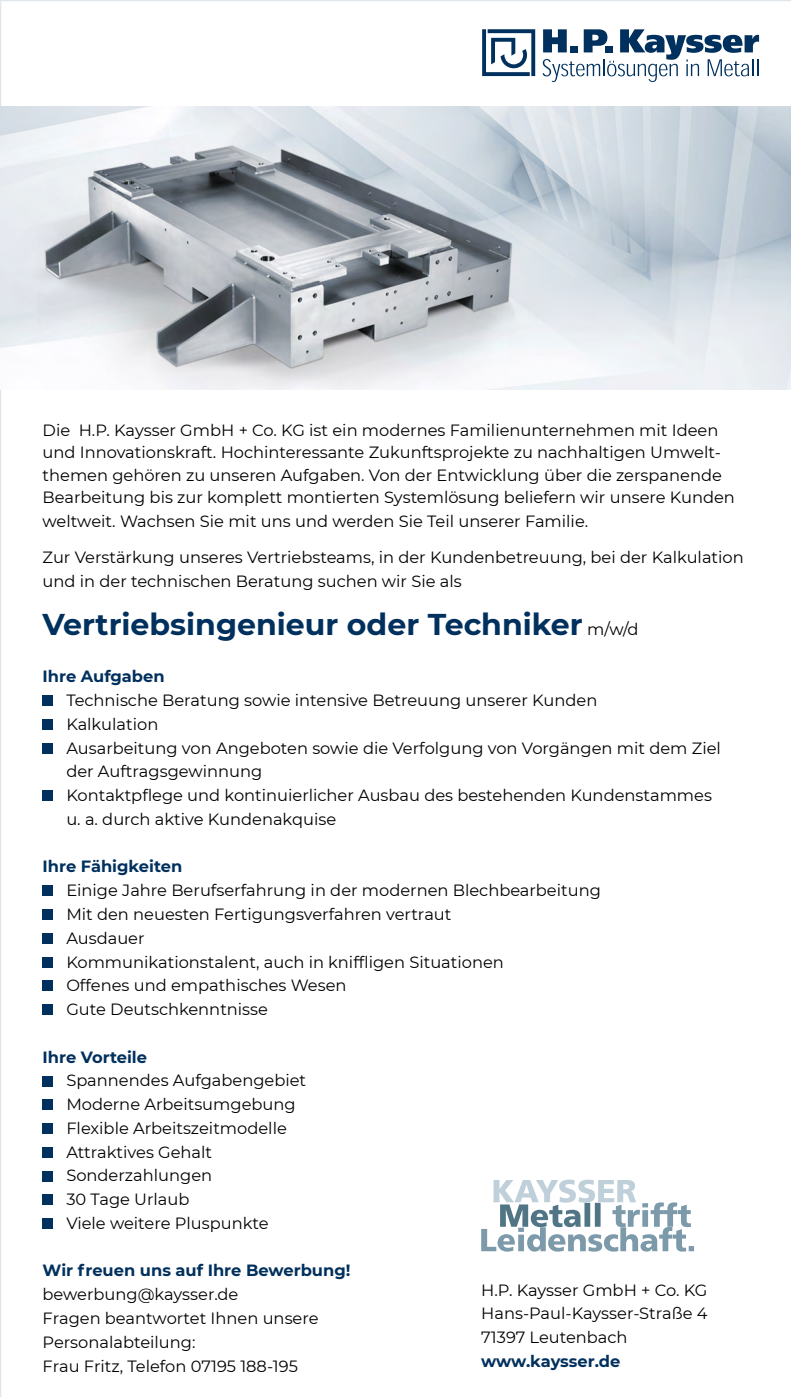
<style>
.page{position:relative;width:791px;height:1397px;background:#fff}
.page>*{position:absolute;margin:0;border:0;box-sizing:border-box;transform-origin:0 0}
.t1{font:700 30px "Montserrat";color:#00305d}
.t2{font:16.25px/22.8px "Montserrat";color:#000}
.t3{font:700 16.25px "Montserrat";color:#00305d}
.s1{font-weight:400;font-size:16.25px;color:#000}
</style>
<div class="page">
<img style="left:1px;top:107px;width:789px;height:283px">
<svg style="left:542px;top:29px;width:216px;height:53px"></svg>
<svg style="left:482px;top:29px;width:53px;height:47px"></svg>
<div style="left:43px;top:695px;width:10px;height:11px;background:#00305d"></div>
<div style="left:43px;top:719px;width:10px;height:10px;background:#00305d"></div>
<div style="left:43px;top:742px;width:10px;height:11px;background:#00305d"></div>
<div style="left:43px;top:790px;width:10px;height:11px;background:#00305d"></div>
<div style="left:43px;top:885px;width:10px;height:11px;background:#00305d"></div>
<div style="left:43px;top:909px;width:10px;height:10px;background:#00305d"></div>
<div style="left:43px;top:932px;width:10px;height:11px;background:#00305d"></div>
<div style="left:43px;top:956px;width:10px;height:11px;background:#00305d"></div>
<div style="left:43px;top:980px;width:10px;height:11px;background:#00305d"></div>
<div style="left:43px;top:1004px;width:10px;height:10px;background:#00305d"></div>
<div style="left:43px;top:1075px;width:10px;height:11px;background:#00305d"></div>
<div style="left:43px;top:1099px;width:10px;height:10px;background:#00305d"></div>
<div style="left:43px;top:1122px;width:10px;height:11px;background:#00305d"></div>
<div style="left:43px;top:1146px;width:10px;height:11px;background:#00305d"></div>
<div style="left:43px;top:1170px;width:10px;height:11px;background:#00305d"></div>
<div style="left:43px;top:1194px;width:10px;height:10px;background:#00305d"></div>
<div style="left:43px;top:1217px;width:10px;height:11px;background:#00305d"></div>
<svg style="left:481px;top:1179px;width:212px;height:72px"></svg>
<p class="t2" style="left:43px;top:418px;width:693px">Die H.P. Kaysser GmbH + Co. KG ist ein modernes Familienunternehmen mit Ideen und Innovationskraft. Hochinteressante Zukunftsprojekte zu nachhaltigen Umwelt&shy;themen gehören zu unseren Aufgaben. Von der Entwicklung über die zerspanende Bearbeitung bis zur komplett montierten Systemlösung beliefern wir unsere Kunden weltweit. Wachsen Sie mit uns und werden Sie Teil unserer Familie.</p>
<p class="t2" style="left:43px;top:545px;width:702px;line-height:23.8px">Zur Verstärkung unseres Vertriebsteams, in der Kundenbetreuung, bei der Kalkulation und in der technischen Beratung suchen wir Sie als</p>
<p class="t1" style="left:43px;top:602px;width:597px">Vertriebsingenieur oder Techniker <span class="s1">m/w/d</span></p>
<p class="t3" style="left:43px;top:664px;width:123px">Ihre Aufgaben</p>
<p class="t2" style="left:66px;top:688px;width:532px">Technische Beratung sowie intensive Betreuung unserer Kunden</p>
<p class="t2" style="left:66px;top:712px;width:93px">Kalkulation</p>
<p class="t2" style="left:66px;top:735px;width:655px;line-height:23.8px">Ausarbeitung von Angeboten sowie die Verfolgung von Vorgängen mit dem Ziel der Auftragsgewinnung</p>
<p class="t2" style="left:66px;top:783px;width:647px">Kontaktpflege und kontinuierlicher Ausbau des bestehenden Kundenstammes</p>
<p class="t2" style="left:66px;top:807px;width:271px">u. a. durch aktive Kundenakquise</p>
<p class="t3" style="left:43px;top:854px;width:141px">Ihre Fähigkeiten</p>
<p class="t2" style="left:66px;top:878px;width:536px">Einige Jahre Berufserfahrung in der modernen Blechbearbeitung</p>
<p class="t2" style="left:66px;top:902px;width:386px">Mit den neuesten Fertigungsverfahren vertraut</p>
<p class="t2" style="left:66px;top:925px;width:80px">Ausdauer</p>
<p class="t2" style="left:66px;top:949px;width:439px">Kommunikationstalent, auch in kniffligen Situationen</p>
<p class="t2" style="left:66px;top:973px;width:281px">Offenes und empathisches Wesen</p>
<p class="t2" style="left:66px;top:997px;width:203px">Gute Deutschkenntnisse</p>
<p class="t3" style="left:43px;top:1044px;width:106px">Ihre Vorteile</p>
<p class="t2" style="left:66px;top:1068px;width:241px">Spannendes Aufgabengebiet</p>
<p class="t2" style="left:66px;top:1092px;width:231px">Moderne Arbeitsumgebung</p>
<p class="t2" style="left:66px;top:1115px;width:222px">Flexible Arbeitszeitmodelle</p>
<p class="t2" style="left:66px;top:1139px;width:147px">Attraktives Gehalt</p>
<p class="t2" style="left:66px;top:1163px;width:147px">Sonderzahlungen</p>
<p class="t2" style="left:66px;top:1187px;width:125px">30 Tage Urlaub</p>
<p class="t2" style="left:66px;top:1210px;width:204px">Viele weitere Pluspunkte</p>
<p class="t3" style="left:43px;top:1258px;width:309px">Wir freuen uns auf Ihre Bewerbung!</p>
<p class="t2" style="left:43px;top:1282px;width:197px">bewerbung@kaysser.de</p>
<p class="t2" style="left:43px;top:1305px;width:277px">Fragen beantwortet Ihnen unsere</p>
<p class="t2" style="left:43px;top:1329px;width:154px">Personalabteilung:</p>
<p class="t2" style="left:43px;top:1353px;width:257px">Frau Fritz, Telefon 07195 188-195</p>
<p class="t2" style="left:481px;top:1277px;width:228px">H.P. Kaysser GmbH + Co. KG</p>
<p class="t2" style="left:481px;top:1301px;width:228px">Hans-Paul-Kaysser-Straße 4</p>
<p class="t2" style="left:481px;top:1325px;width:148px">71397 Leutenbach</p>
<p class="t3" style="left:481px;top:1349px;width:141px">www.kaysser.de</p>
</div>
